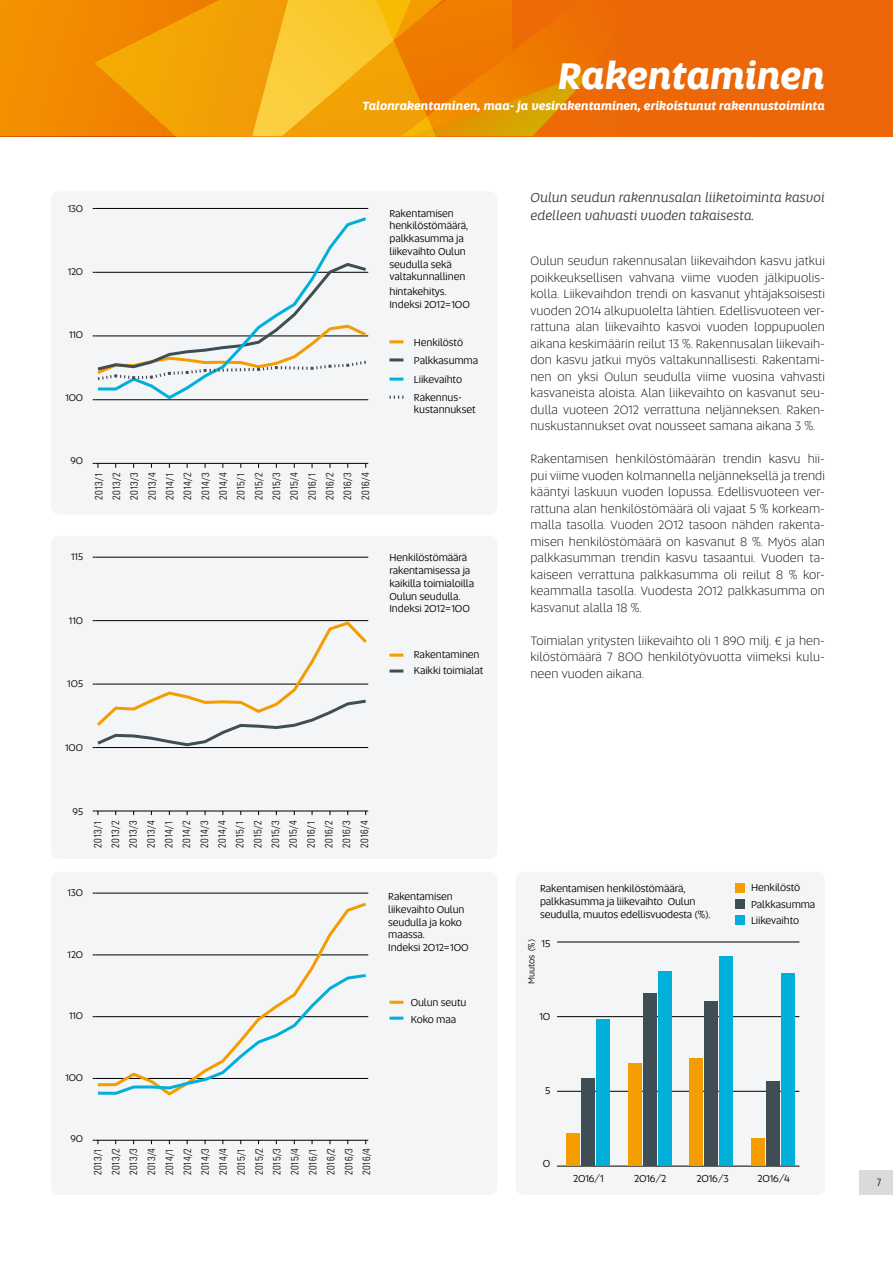
<style>
.page{position:relative;width:893px;height:1263px;background:#fff}
.page>*{position:absolute;margin:0;border:0;box-sizing:border-box;transform-origin:0 0}
.t1{font:italic 700 37.5px "Altis";color:#fff}
.t2{font:italic 13.5px/18.8px "Altis";color:#3c3c3b}
.t3{font:300 12.75px/16.5px "Altis";letter-spacing:.005em;color:#000;text-align:justify}
.t4{font:italic 700 12px "Altis";color:#fff}
.t5{font:10.5px/12.8px "Altis";letter-spacing:-.01em;color:#000}
.t6{font:300 condensed 10.5px/17.9px "Univers LT Std";color:#000;text-align:justify}
.t7{font:10.2px "Altis";letter-spacing:-.01em;color:#000}
.t8{font:9px "Altis";letter-spacing:-.02em;color:#000}
</style>
<div class="page">
<div style="left:859px;top:1171px;width:34px;height:24px;background:#dadada"></div>
<div style="left:0;top:0;width:893px;height:136px;background:#ec6707"></div>
<svg style="left:0;top:0;width:595px;height:136px"></svg>
<svg style="left:94px;top:0;width:393px;height:136px;background:#f3a00d"></svg>
<div style="left:51px;top:191px;width:446px;height:323px;background:#f3f5f6;border-radius:9px"></div>
<div style="left:51px;top:536px;width:446px;height:323px;background:#f3f5f6;border-radius:9px"></div>
<div style="left:51px;top:872px;width:446px;height:323px;background:#f3f5f6;border-radius:9px"></div>
<div style="left:516px;top:872px;width:309px;height:323px;background:#f3f5f6;border-radius:9px"></div>
<div style="left:736px;top:883px;width:9px;height:9px;background:#f59c00"></div>
<div style="left:736px;top:899px;width:9px;height:9px;background:#3f4e55"></div>
<div style="left:736px;top:916px;width:9px;height:9px;background:#00b0db"></div>
<svg style="left:389px;top:396px;width:14px;height:3px"></svg>
<hr style="left:389px;top:340px;width:14px;height:3px;background:#f59c00">
<hr style="left:389px;top:654px;width:14px;height:3px;background:#f59c00">
<hr style="left:389px;top:1001px;width:14px;height:3px;background:#f59c00">
<hr style="left:389px;top:669px;width:14px;height:3px;background:#3f4e55">
<hr style="left:389px;top:1017px;width:14px;height:3px;background:#00b0db">
<hr style="left:389px;top:358px;width:14px;height:3px;background:#3f4e55">
<hr style="left:389px;top:378px;width:14px;height:3px;background:#00b0db">
<hr style="left:561px;top:1166px;width:238px;height:1px;background:#000">
<hr style="left:561px;top:1091px;width:238px;height:1px;background:#000">
<hr style="left:561px;top:1016px;width:238px;height:1px;background:#000">
<hr style="left:561px;top:942px;width:238px;height:1px;background:#000">
<div style="left:566px;top:1134px;width:13px;height:32px;background:#f59c00"></div>
<div style="left:581px;top:1078px;width:13px;height:88px;background:#3f4e55"></div>
<div style="left:596px;top:1020px;width:14px;height:146px;background:#00b0db"></div>
<div style="left:628px;top:1063px;width:13px;height:103px;background:#f59c00"></div>
<div style="left:643px;top:993px;width:13px;height:173px;background:#3f4e55"></div>
<div style="left:658px;top:971px;width:13px;height:195px;background:#00b0db"></div>
<div style="left:690px;top:1059px;width:13px;height:107px;background:#f59c00"></div>
<div style="left:705px;top:1001px;width:13px;height:165px;background:#3f4e55"></div>
<div style="left:720px;top:956px;width:13px;height:210px;background:#00b0db"></div>
<div style="left:751px;top:1138px;width:13px;height:28px;background:#f59c00"></div>
<div style="left:766px;top:1081px;width:14px;height:85px;background:#3f4e55"></div>
<div style="left:782px;top:973px;width:13px;height:193px;background:#00b0db"></div>
<hr style="left:95px;top:463px;width:273px;height:1px;background:#000">
<hr style="left:95px;top:208px;width:273px;height:1px;background:#000">
<svg style="left:93px;top:463px;width:6px;height:5px"></svg>
<svg style="left:95px;top:217px;width:274px;height:184px"></svg>
<svg style="left:93px;top:261px;width:276px;height:121px"></svg>
<hr style="left:95px;top:811px;width:273px;height:1px;background:#000">
<hr style="left:95px;top:557px;width:273px;height:1px;background:#000">
<svg style="left:93px;top:811px;width:6px;height:4px"></svg>
<svg style="left:93px;top:620px;width:276px;height:128px"></svg>
<hr style="left:95px;top:1140px;width:273px;height:1px;background:#000">
<hr style="left:95px;top:893px;width:273px;height:1px;background:#000">
<svg style="left:93px;top:1140px;width:6px;height:4px"></svg>
<svg style="left:95px;top:902px;width:274px;height:70px"></svg>
<svg style="left:93px;top:972px;width:276px;height:124px"></svg>
<h1 class="t1" style="left:558px;top:48px;width:268px">Rakentaminen</h1>
<p class="t4" style="left:362px;top:97px;width:464px">Talonrakentaminen, maa- ja vesirakentaminen, erikoistunut rakennustoiminta</p>
<p class="t7" style="left:68px;top:202px;width:17px">130</p>
<p class="t7" style="left:68px;top:265px;width:17px">120</p>
<p class="t7" style="left:69px;top:328px;width:15px">110</p>
<p class="t7" style="left:66px;top:391px;width:19px">100</p>
<p class="t7" style="left:71px;top:454px;width:14px">90</p>
<p class="t6" style="left:90px;top:500px;width:28px;rotate:-90deg">2013/1<br>2013/2<br>2013/3<br>2013/4<br>2014/1<br>2014/2<br>2014/3<br>2014/4<br>2015/1<br>2015/2<br>2015/3<br>2015/4<br>2016/1<br>2016/2<br>2016/3<br>2016/4</p>
<p class="t5" style="left:389px;top:206px;width:80px">Rakentamisen henkilöstömäärä, palkkasumma ja liikevaihto Oulun seudulla sekä valtakunnallinen</p>
<p class="t5" style="left:389px;top:285px;width:82px">hintakehitys.<br>Indeksi 2012=100</p>
<p class="t5" style="left:414px;top:333px;width:66px;line-height:18.3px">Henkilöstö<br>Palkkasumma<br>Liikevaihto<br>Rakennus-</p>
<p class="t5" style="left:414px;top:403px;width:63px">kustannukset</p>
<p class="t7" style="left:71px;top:549px;width:14px">115</p>
<p class="t7" style="left:69px;top:613px;width:16px">110</p>
<p class="t7" style="left:67px;top:677px;width:17px">105</p>
<p class="t5" style="left:389px;top:551px;width:86px">Henkilöstömäärä rakentamisessa ja kaikilla toimialoilla<br>Oulun seudulla.<br>Indeksi 2012=100</p>
<p class="t5" style="left:414px;top:646px;width:71px;line-height:16.5px">Rakentaminen<br>Kaikki toimialat</p>
<p class="t7" style="left:65px;top:740px;width:19px">100</p>
<p class="t7" style="left:73px;top:804px;width:12px">95</p>
<p class="t6" style="left:89px;top:847px;width:28px;rotate:-90deg">2013/1<br>2013/2<br>2013/3<br>2013/4<br>2014/1<br>2014/2<br>2014/3<br>2014/4<br>2015/1<br>2015/2<br>2015/3<br>2015/4<br>2016/1<br>2016/2<br>2016/3<br>2016/4</p>
<p class="t7" style="left:67px;top:886px;width:17px">130</p>
<p class="t7" style="left:68px;top:947px;width:17px">120</p>
<p class="t7" style="left:69px;top:1009px;width:16px">110</p>
<p class="t5" style="left:388px;top:890px;width:82px">Rakentamisen liikevaihto Oulun seudulla ja koko maassa.<br>Indeksi 2012=100</p>
<p class="t5" style="left:411px;top:994px;width:57px;line-height:16.5px">Oulun seutu<br>Koko maa</p>
<p class="t7" style="left:65px;top:1070px;width:19px">100</p>
<p class="t7" style="left:71px;top:1132px;width:14px">90</p>
<p class="t6" style="left:89px;top:1175px;width:28px;rotate:-90deg">2013/1<br>2013/2<br>2013/3<br>2013/4<br>2014/1<br>2014/2<br>2014/3<br>2014/4<br>2015/1<br>2015/2<br>2015/3<br>2015/4<br>2016/1<br>2016/2<br>2016/3<br>2016/4</p>
<p class="t2" style="left:530px;top:187px;width:296px">Oulun seudun rakennusalan liiketoiminta kasvoi edelleen vahvasti vuoden takaisesta.</p>
<p class="t3" style="left:530px;top:252px;width:296px">Oulun seudun rakennusalan liikevaihdon kasvu jatkui poikkeuksellisen vahvana viime vuoden jälkipuolis&shy;kolla. Liikevaihdon trendi on kasvanut yhtäjaksoisesti vuoden 2014 alkupuolelta lähtien. Edellisvuoteen ver&shy;rattuna alan liikevaihto kasvoi vuoden loppupuolen aikana keskimäärin reilut 13 %. Rakennusalan liikevaih&shy;don kasvu jatkui myös valtakunnallisesti. Rakentami&shy;nen on yksi Oulun seudulla viime vuosina vahvasti kasvaneista aloista. Alan liikevaihto on kasvanut seu&shy;dulla vuoteen 2012 verrattuna neljänneksen. Raken&shy;nuskustannukset ovat nousseet samana aikana 3 %.</p>
<p class="t3" style="left:530px;top:450px;width:296px">Rakentamisen henkilöstömäärän trendin kasvu hii&shy;pui viime vuoden kolmannella neljänneksellä ja trendi kääntyi laskuun vuoden lopussa. Edellisvuoteen ver&shy;rattuna alan henkilöstömäärä oli vajaat 5 % korkeam&shy;malla tasolla. Vuoden 2012 tasoon nähden rakenta&shy;misen henkilöstömäärä on kasvanut 8 %. Myös alan palkkasumman trendin kasvu tasaantui. Vuoden ta&shy;kaiseen verrattuna palkkasumma oli reilut 8 % kor&shy;keammalla tasolla. Vuodesta 2012 palkkasumma on kasvanut alalla 18 %.</p>
<p class="t3" style="left:530px;top:632px;width:296px">Toimialan yritysten liikevaihto oli 1 890 milj. € ja hen&shy;kilöstömäärä 7 800 henkilötyövuotta viimeksi kulu&shy;neen vuoden aikana.</p>
<p class="t5" style="left:540px;top:882px;width:172px">Rakentamisen henkilöstömäärä, palkkasumma ja liikevaihto Oulun seudulla, muutos edellisvuodesta (%).</p>
<p class="t5" style="left:542px;top:936px;width:10px">15</p>
<p class="t8" style="left:525px;top:983px;width:46px;rotate:-90deg">Muutos (%)</p>
<p class="t5" style="left:539px;top:1010px;width:12px">10</p>
<p class="t5" style="left:545px;top:1083px;width:7px">5</p>
<p class="t5" style="left:543px;top:1157px;width:9px">0</p>
<p class="t5" style="left:751px;top:879px;width:66px;line-height:16.5px">Henkilöstö<br>Palkkasumma<br>Liikevaihto</p>
<p class="t5" style="left:573px;top:1172px;width:32px">2016/1</p>
<p class="t5" style="left:634px;top:1172px;width:34px">2016/2</p>
<p class="t5" style="left:697px;top:1172px;width:34px">2016/3</p>
<p class="t5" style="left:758px;top:1172px;width:34px">2016/4</p>
<p class="t6" style="left:877px;top:1173px;width:6px">7</p>
</div>
